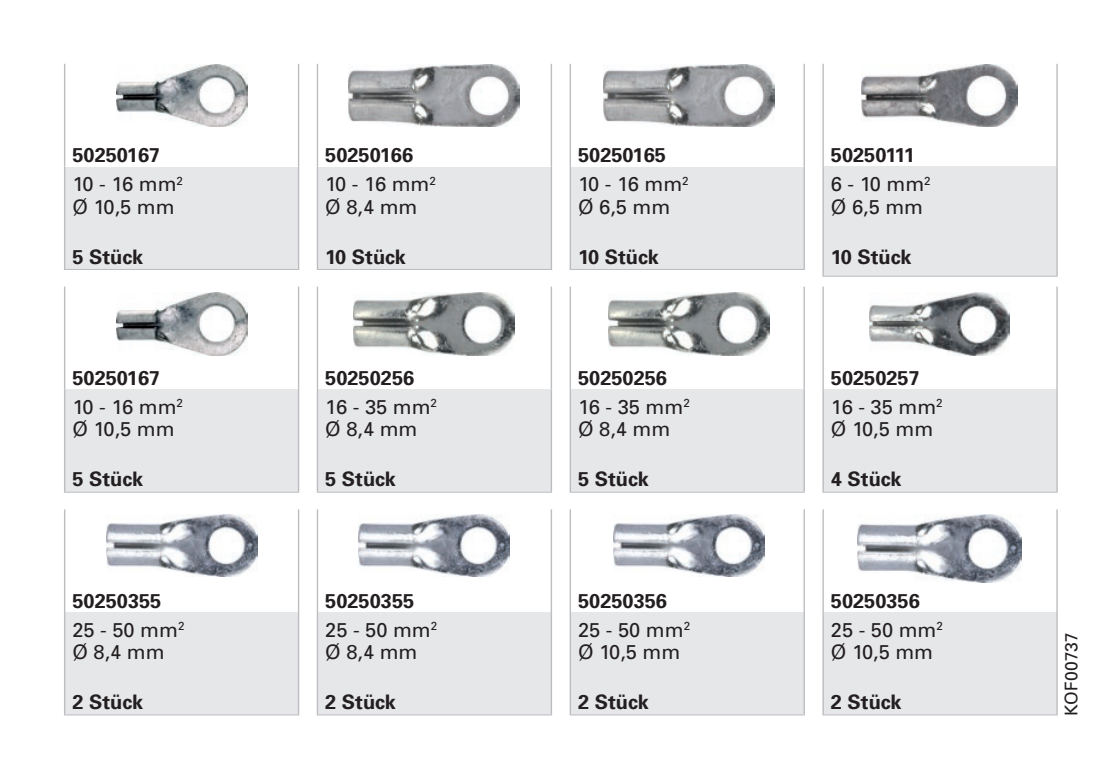
<style>
.page{position:relative;width:1120px;height:780px;background:#fff}
.page>*{position:absolute;margin:0;border:0;box-sizing:border-box;transform-origin:0 0}
.t1{font:700 20px/29.2px "Univers";color:#231f20}
.t2{font:20px "Univers";color:#231f20}
.t3{font:17.5px "Univers";color:#231f20}
.s1{font-weight:400}
</style>
<div class="page">
<div style="left:65px;top:167px;width:233px;height:102px;background:#e6e7e9"></div>
<hr style="left:64px;top:64px;width:1px;height:103px;background:#bcbdc0">
<hr style="left:298px;top:64px;width:1px;height:103px;background:#bcbdc0">
<hr style="left:64px;top:167px;width:1px;height:102px;background:#bcbdc0">
<hr style="left:298px;top:167px;width:1px;height:102px;background:#bcbdc0">
<hr style="left:64px;top:269px;width:235px;height:1px;background:#bcbdc0">
<img style="left:116px;top:64px;width:131px;height:63px">
<div style="left:317px;top:167px;width:234px;height:102px;background:#e6e7e9"></div>
<hr style="left:317px;top:64px;width:1px;height:103px;background:#bcbdc0">
<hr style="left:551px;top:64px;width:1px;height:103px;background:#bcbdc0">
<hr style="left:317px;top:167px;width:1px;height:102px;background:#bcbdc0">
<hr style="left:551px;top:167px;width:1px;height:102px;background:#bcbdc0">
<hr style="left:317px;top:269px;width:235px;height:1px;background:#bcbdc0">
<img style="left:348px;top:64px;width:171px;height:63px">
<div style="left:570px;top:167px;width:234px;height:102px;background:#e6e7e9"></div>
<hr style="left:569px;top:64px;width:2px;height:103px;background:#bcbdc0">
<hr style="left:803px;top:64px;width:2px;height:103px;background:#bcbdc0">
<hr style="left:569px;top:167px;width:2px;height:102px;background:#bcbdc0">
<hr style="left:803px;top:167px;width:2px;height:102px;background:#bcbdc0">
<hr style="left:569px;top:269px;width:236px;height:1px;background:#bcbdc0">
<img style="left:604px;top:64px;width:170px;height:63px">
<div style="left:823px;top:167px;width:234px;height:109px;background:#e6e7e9"></div>
<hr style="left:822px;top:64px;width:2px;height:103px;background:#bcbdc0">
<hr style="left:1056px;top:64px;width:1px;height:103px;background:#bcbdc0">
<hr style="left:822px;top:167px;width:2px;height:109px;background:#bcbdc0">
<hr style="left:1056px;top:167px;width:1px;height:109px;background:#bcbdc0">
<hr style="left:822px;top:276px;width:235px;height:1px;background:#bcbdc0">
<img style="left:861px;top:64px;width:157px;height:63px">
<div style="left:65px;top:389px;width:233px;height:103px;background:#e6e7e9"></div>
<hr style="left:64px;top:286px;width:1px;height:103px;background:#bcbdc0">
<hr style="left:298px;top:286px;width:1px;height:103px;background:#bcbdc0">
<hr style="left:64px;top:389px;width:1px;height:103px;background:#bcbdc0">
<hr style="left:298px;top:389px;width:1px;height:103px;background:#bcbdc0">
<hr style="left:64px;top:492px;width:235px;height:1px;background:#bcbdc0">
<img style="left:116px;top:293px;width:131px;height:62px">
<div style="left:317px;top:389px;width:234px;height:103px;background:#e6e7e9"></div>
<hr style="left:317px;top:286px;width:1px;height:103px;background:#bcbdc0">
<hr style="left:551px;top:286px;width:1px;height:103px;background:#bcbdc0">
<hr style="left:317px;top:389px;width:1px;height:103px;background:#bcbdc0">
<hr style="left:551px;top:389px;width:1px;height:103px;background:#bcbdc0">
<hr style="left:317px;top:492px;width:235px;height:1px;background:#bcbdc0">
<img style="left:354px;top:293px;width:160px;height:62px">
<div style="left:570px;top:389px;width:234px;height:103px;background:#e6e7e9"></div>
<hr style="left:569px;top:286px;width:2px;height:103px;background:#bcbdc0">
<hr style="left:803px;top:286px;width:2px;height:103px;background:#bcbdc0">
<hr style="left:569px;top:389px;width:2px;height:103px;background:#bcbdc0">
<hr style="left:803px;top:389px;width:2px;height:103px;background:#bcbdc0">
<hr style="left:569px;top:492px;width:236px;height:1px;background:#bcbdc0">
<img style="left:609px;top:293px;width:160px;height:62px">
<div style="left:823px;top:389px;width:234px;height:103px;background:#e6e7e9"></div>
<hr style="left:822px;top:286px;width:2px;height:103px;background:#bcbdc0">
<hr style="left:1056px;top:286px;width:1px;height:103px;background:#bcbdc0">
<hr style="left:822px;top:389px;width:2px;height:103px;background:#bcbdc0">
<hr style="left:1056px;top:389px;width:1px;height:103px;background:#bcbdc0">
<hr style="left:822px;top:492px;width:235px;height:1px;background:#bcbdc0">
<img style="left:870px;top:293px;width:139px;height:62px">
<div style="left:65px;top:612px;width:233px;height:103px;background:#e6e7e9"></div>
<hr style="left:64px;top:509px;width:1px;height:103px;background:#bcbdc0">
<hr style="left:298px;top:509px;width:1px;height:103px;background:#bcbdc0">
<hr style="left:64px;top:612px;width:1px;height:102px;background:#bcbdc0">
<hr style="left:298px;top:612px;width:1px;height:102px;background:#bcbdc0">
<hr style="left:64px;top:714px;width:235px;height:1px;background:#bcbdc0">
<img style="left:107px;top:514px;width:150px;height:62px">
<div style="left:317px;top:612px;width:234px;height:103px;background:#e6e7e9"></div>
<hr style="left:317px;top:509px;width:1px;height:103px;background:#bcbdc0">
<hr style="left:551px;top:509px;width:1px;height:103px;background:#bcbdc0">
<hr style="left:317px;top:612px;width:1px;height:102px;background:#bcbdc0">
<hr style="left:551px;top:612px;width:1px;height:102px;background:#bcbdc0">
<hr style="left:317px;top:714px;width:235px;height:1px;background:#bcbdc0">
<img style="left:359px;top:514px;width:150px;height:62px">
<div style="left:570px;top:612px;width:234px;height:103px;background:#e6e7e9"></div>
<hr style="left:569px;top:509px;width:2px;height:103px;background:#bcbdc0">
<hr style="left:803px;top:509px;width:2px;height:103px;background:#bcbdc0">
<hr style="left:569px;top:612px;width:2px;height:102px;background:#bcbdc0">
<hr style="left:803px;top:612px;width:2px;height:102px;background:#bcbdc0">
<hr style="left:569px;top:714px;width:236px;height:1px;background:#bcbdc0">
<img style="left:614px;top:514px;width:150px;height:62px">
<div style="left:823px;top:612px;width:234px;height:103px;background:#e6e7e9"></div>
<hr style="left:822px;top:509px;width:2px;height:103px;background:#bcbdc0">
<hr style="left:1056px;top:509px;width:1px;height:103px;background:#bcbdc0">
<hr style="left:822px;top:612px;width:2px;height:102px;background:#bcbdc0">
<hr style="left:1056px;top:612px;width:1px;height:102px;background:#bcbdc0">
<hr style="left:822px;top:714px;width:235px;height:1px;background:#bcbdc0">
<img style="left:858px;top:514px;width:163px;height:68px">
<p class="t1" style="left:72px;top:139px;width:112px">50250167<br><span class="s1">10 - 16 mm</span><sup>2</sup></p>
<p class="t2" style="left:72px;top:194px;width:104px">Ø 10,5 mm</p>
<p class="t1" style="left:72px;top:241px;width:72px">5 Stück</p>
<p class="t1" style="left:72px;top:362px;width:112px">50250167<br><span class="s1">10 - 16 mm</span><sup>2</sup></p>
<p class="t2" style="left:72px;top:417px;width:104px">Ø 10,5 mm</p>
<p class="t1" style="left:72px;top:464px;width:72px">5 Stück</p>
<p class="t1" style="left:72px;top:585px;width:114px">50250355<br><span class="s1">25 - 50 mm</span><sup>2</sup></p>
<p class="t2" style="left:72px;top:639px;width:94px">Ø 8,4 mm</p>
<p class="t1" style="left:72px;top:686px;width:72px">2 Stück</p>
<p class="t1" style="left:325px;top:139px;width:112px">50250166<br><span class="s1">10 - 16 mm</span><sup>2</sup></p>
<p class="t2" style="left:325px;top:194px;width:94px">Ø 8,4 mm</p>
<p class="t1" style="left:325px;top:241px;width:82px">10 Stück</p>
<p class="t1" style="left:325px;top:362px;width:113px">50250256<br><span class="s1">16 - 35 mm</span><sup>2</sup></p>
<p class="t2" style="left:325px;top:417px;width:94px">Ø 8,4 mm</p>
<p class="t1" style="left:325px;top:464px;width:72px">5 Stück</p>
<p class="t1" style="left:325px;top:585px;width:114px">50250355<br><span class="s1">25 - 50 mm</span><sup>2</sup></p>
<p class="t2" style="left:325px;top:639px;width:94px">Ø 8,4 mm</p>
<p class="t1" style="left:325px;top:686px;width:72px">2 Stück</p>
<p class="t1" style="left:578px;top:139px;width:112px">50250165<br><span class="s1">10 - 16 mm</span><sup>2</sup></p>
<p class="t2" style="left:578px;top:194px;width:94px">Ø 6,5 mm</p>
<p class="t1" style="left:578px;top:241px;width:82px">10 Stück</p>
<p class="t1" style="left:578px;top:362px;width:113px">50250256<br><span class="s1">16 - 35 mm</span><sup>2</sup></p>
<p class="t2" style="left:578px;top:417px;width:94px">Ø 8,4 mm</p>
<p class="t1" style="left:578px;top:464px;width:72px">5 Stück</p>
<p class="t1" style="left:578px;top:585px;width:114px">50250356<br><span class="s1">25 - 50 mm</span><sup>2</sup></p>
<p class="t2" style="left:578px;top:639px;width:104px">Ø 10,5 mm</p>
<p class="t1" style="left:578px;top:686px;width:72px">2 Stück</p>
<p class="t1" style="left:831px;top:139px;width:101px">50250111<br><span class="s1">6 - 10 mm</span><sup>2</sup></p>
<p class="t2" style="left:831px;top:194px;width:94px">Ø 6,5 mm</p>
<p class="t1" style="left:831px;top:241px;width:82px">10 Stück</p>
<p class="t1" style="left:831px;top:362px;width:113px">50250257<br><span class="s1">16 - 35 mm</span><sup>2</sup></p>
<p class="t2" style="left:831px;top:417px;width:104px">Ø 10,5 mm</p>
<p class="t1" style="left:831px;top:464px;width:72px">4 Stück</p>
<p class="t1" style="left:831px;top:585px;width:114px">50250356<br><span class="s1">25 - 50 mm</span><sup>2</sup></p>
<p class="t2" style="left:831px;top:639px;width:104px">Ø 10,5 mm</p>
<p class="t1" style="left:831px;top:686px;width:72px">2 Stück</p>
<p class="t3" style="left:1060px;top:716px;width:86px;rotate:-90deg">KOF00737</p>
</div>
